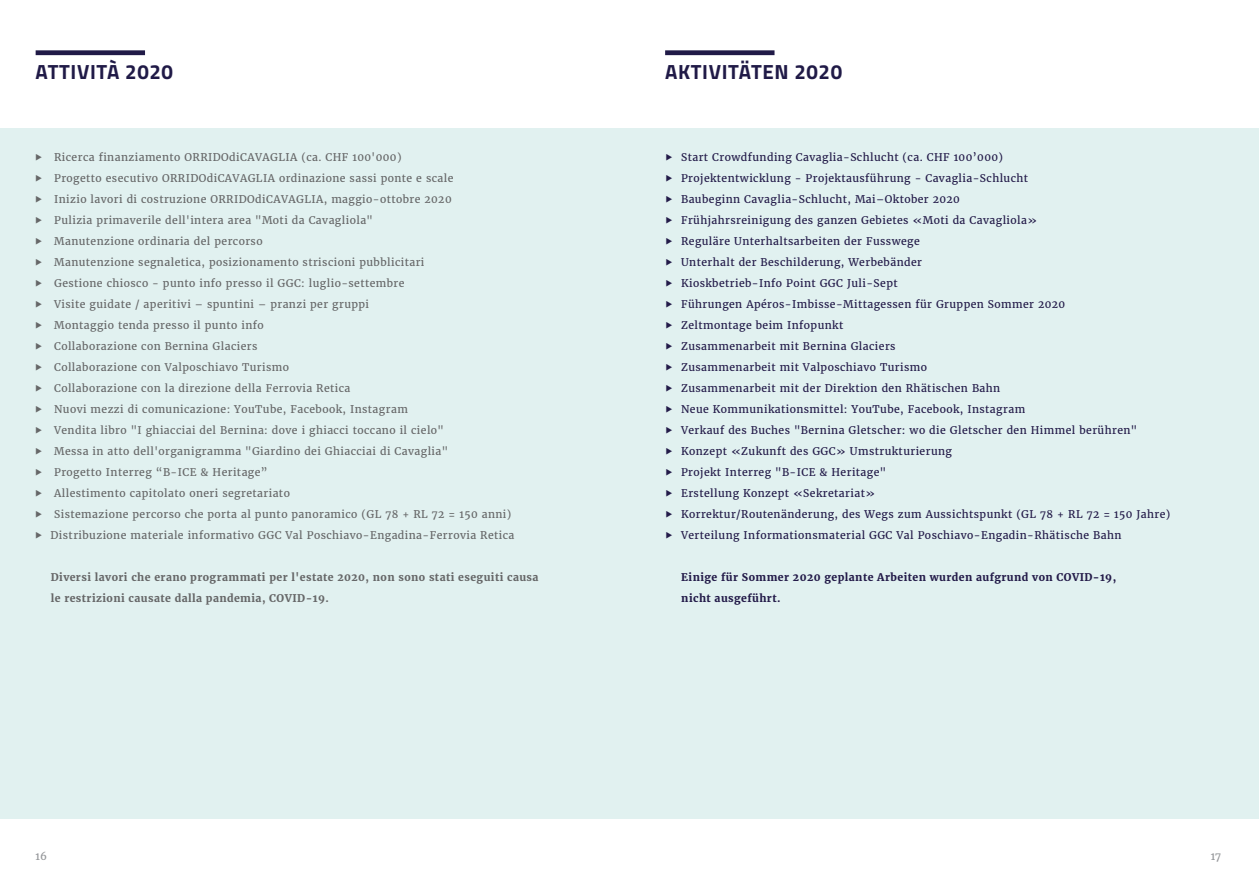
<style>
.page{position:relative;width:1259px;height:893px;background:#fff}
.page>*{position:absolute;margin:0;border:0;box-sizing:border-box;transform-origin:0 0}
.t1{font:700 20.55px "Titillium Web";letter-spacing:.03em;color:#201a47}
.t2{font:10.5px "Merriweather";letter-spacing:.04em;color:#666768}
.t3{font:10.5px/21px "Merriweather";letter-spacing:.04em;color:#231b49}
.t4{font:700 10.5px/21px "Merriweather";letter-spacing:.04em;color:#666768}
.t5{font:700 10.5px/21px "Merriweather";letter-spacing:.04em;color:#231b49}
.t6{font:10.5px "Merriweather";color:#939598}
</style>
<div class="page">
<div style="left:0;top:128px;width:1259px;height:690px;background:#e1f1f0"></div>
<div style="left:36px;top:50px;width:109px;height:5px;background:#201a47"></div>
<div style="left:665px;top:50px;width:109px;height:5px;background:#201a47"></div>
<h1 class="t1" style="left:36px;top:57px;width:139px">ATTIVITÀ 2020</h1>
<p class="t2" style="left:54px;top:150px;width:349px">Ricerca finanziamento ORRIDOdiCAVAGLIA (ca. CHF 100'000)</p>
<p class="t2" style="left:54px;top:171px;width:401px">Progetto esecutivo ORRIDOdiCAVAGLIA ordinazione sassi ponte e scale</p>
<p class="t2" style="left:54px;top:192px;width:399px">Inizio lavori di costruzione ORRIDOdiCAVAGLIA, maggio-ottobre 2020</p>
<p class="t2" style="left:54px;top:213px;width:320px">Pulizia primaverile dell'intera area "Moti da Cavagliola"</p>
<p class="t2" style="left:54px;top:234px;width:210px">Manutenzione ordinaria del percorso</p>
<p class="t2" style="left:54px;top:255px;width:372px">Manutenzione segnaletica, posizionamento striscioni pubblicitari</p>
<p class="t2" style="left:54px;top:276px;width:352px">Gestione chiosco - punto info presso il GGC: luglio-settembre</p>
<p class="t2" style="left:54px;top:297px;width:316px">Visite guidate / aperitivi – spuntini – pranzi per gruppi</p>
<p class="t2" style="left:54px;top:318px;width:211px">Montaggio tenda presso il punto info</p>
<p class="t2" style="left:54px;top:339px;width:205px">Collaborazione con Bernina Glaciers</p>
<p class="t2" style="left:54px;top:360px;width:236px">Collaborazione con Valposchiavo Turismo</p>
<p class="t2" style="left:54px;top:381px;width:298px">Collaborazione con la direzione della Ferrovia Retica</p>
<p class="t2" style="left:54px;top:402px;width:355px">Nuovi mezzi di comunicazione: YouTube, Facebook, Instagram</p>
<p class="t2" style="left:54px;top:423px;width:391px">Vendita libro "I ghiacciai del Bernina: dove i ghiacci toccano il cielo"</p>
<p class="t2" style="left:54px;top:444px;width:396px">Messa in atto dell'organigramma "Giardino dei Ghiacciai di Cavaglia"</p>
<p class="t2" style="left:54px;top:465px;width:215px">Progetto Interreg “B-ICE &amp; Heritage”</p>
<p class="t2" style="left:54px;top:486px;width:237px">Allestimento capitolato oneri segretariato</p>
<p class="t2" style="left:54px;top:507px;width:459px">Sistemazione percorso che porta al punto panoramico (GL 78 + RL 72 = 150 anni)</p>
<p class="t2" style="left:51px;top:528px;width:465px">Distribuzione materiale informativo GGC Val Poschiavo-Engadina-Ferrovia Retica</p>
<p class="t4" style="left:51px;top:567px;width:489px">Diversi lavori che erano programmati per l'estate 2020, non sono stati eseguiti causa le restrizioni causate dalla pandemia, COVID-19.</p>
<h1 class="t1" style="left:665px;top:57px;width:178px">AKTIVITÄTEN 2020</h1>
<p class="t3" style="left:681px;top:147px;width:491px">Start Crowdfunding Cavaglia-Schlucht (ca. CHF 100’000)<br>Projektentwicklung - Projektausführung - Cavaglia-Schlucht<br>Baubeginn Cavaglia-Schlucht, Mai–Oktober 2020<br>Frühjahrsreinigung des ganzen Gebietes «Moti da Cavagliola»<br>Reguläre Unterhaltsarbeiten der Fusswege<br>Unterhalt der Beschilderung, Werbebänder<br>Kioskbetrieb-Info Point GGC Juli-Sept<br>Führungen Apéros-Imbisse-Mittagessen für Gruppen Sommer 2020<br>Zeltmontage beim Infopunkt<br>Zusammenarbeit mit Bernina Glaciers<br>Zusammenarbeit mit Valposchiavo Turismo<br>Zusammenarbeit mit der Direktion den Rhätischen Bahn<br>Neue Kommunikationsmittel: YouTube, Facebook, Instagram<br>Verkauf des Buches "Bernina Gletscher: wo die Gletscher den Himmel berühren" Konzept «Zukunft des GGC» Umstrukturierung<br>Projekt Interreg "B-ICE &amp; Heritage"<br>Erstellung Konzept «Sekretariat»<br>Korrektur/Routenänderung, des Wegs zum Aussichtspunkt (GL 78 + RL 72 = 150 Jahre)<br>Verteilung Informationsmaterial GGC Val Poschiavo-Engadin-Rhätische Bahn</p>
<p class="t5" style="left:681px;top:567px;width:436px">Einige für Sommer 2020 geplante Arbeiten wurden aufgrund von COVID-19, nicht ausgeführt.</p>
<p class="t6" style="left:36px;top:849px;width:13px">16</p>
<p class="t6" style="left:1210px;top:849px;width:12px">17</p>
</div>
